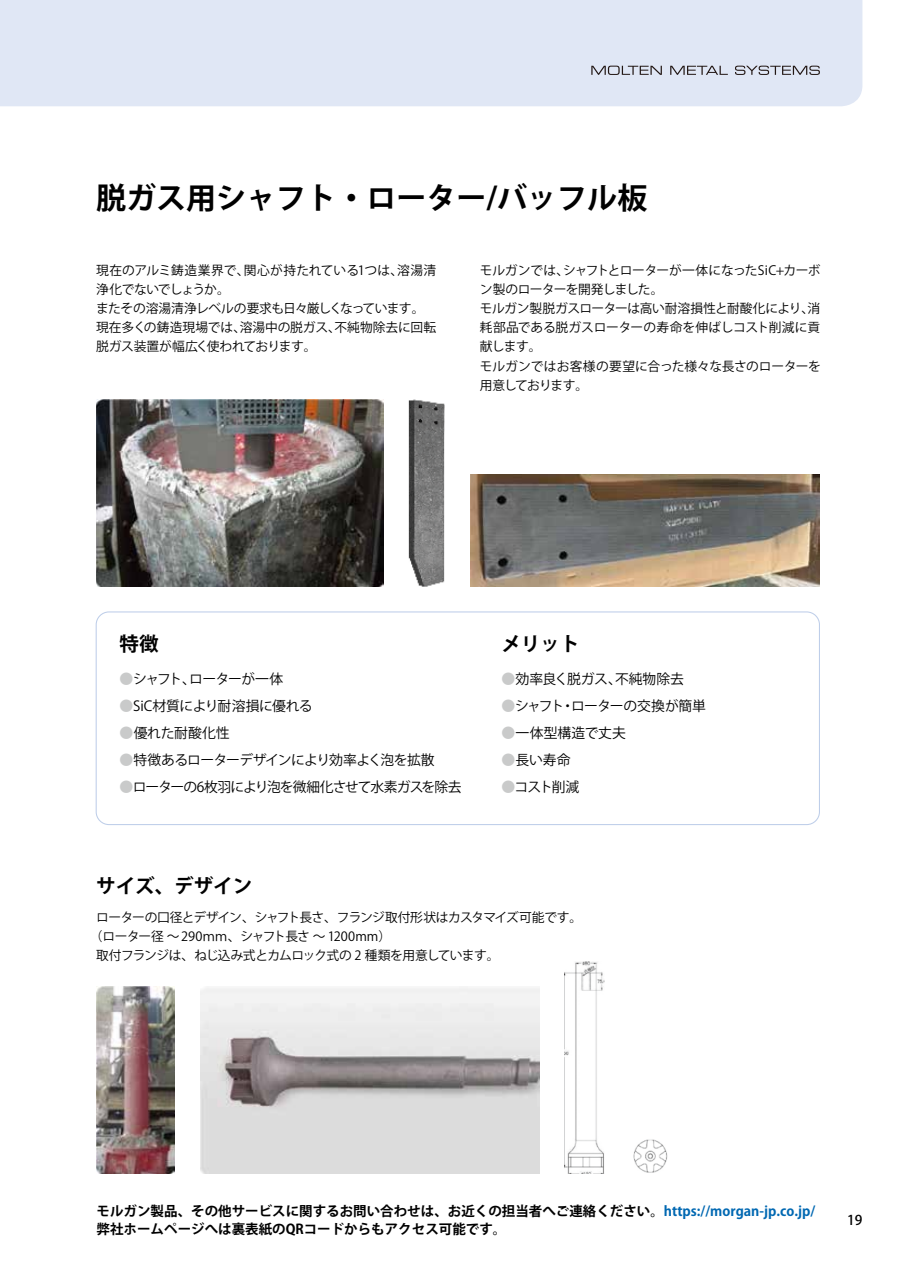
<style>
.page{position:relative;width:905px;height:1263px;background:#fff}
.page>*{position:absolute;margin:0;border:0;box-sizing:border-box;transform-origin:0 0}
.t1{font:700 30px "Koz Go Pro";color:#000}
.t2{font:700 19.5px "Koz Go Pro";color:#000}
.t3{font:13.8px/27px "Koz Go Pro";letter-spacing:-.04em;color:#000}
.t4{font:13.8px "Koz Go Pro";letter-spacing:-.065em;color:#000}
.t5{font:13.8px "Koz Go Pro";letter-spacing:-.02em;color:#000}
.t6{font:13.8px "Koz Go Pro";letter-spacing:.01em;color:#000}
.t7{font:700 13.5px "Koz Go Pro";color:#000}
.t8{font:500 13.5px "Koz Go Pro";color:#000}
.t9{font:12.75px/19.2px "Koz Go Pro";letter-spacing:-.025em;color:#000}
.t10{font:12.75px "Koz Go Pro";letter-spacing:-.05em;color:#000}
.t11{font:12.75px "Koz Go Pro";letter-spacing:-.045em;color:#000}
.t12{font:12.75px "Koz Go Pro";letter-spacing:.005em;color:#000}
.t13{font:12.75px "Koz Go Pro";letter-spacing:-.005em;color:#000}
.t14{font:12.75px "Koz Go Pro";letter-spacing:-.07em;color:#000}
.t15{font:12.75px "Koz Go Pro";color:#000}
.s1{color:#c9caca}
.s2{color:#0068b2}
</style>
<div class="page">
<img style="left:564px;top:962px;width:103px;height:212px">
<div style="left:0;top:0;width:862px;height:106px;background:#e0e7f5"></div>
<svg style="left:591px;top:66px;width:70px;height:9px"></svg>
<svg style="left:670px;top:66px;width:57px;height:9px"></svg>
<svg style="left:735px;top:66px;width:84px;height:9px"></svg>
<div style="left:96px;top:611px;width:723px;height:214px;border:1px solid #becee9;border-radius:13px"></div>
<img style="left:96px;top:399px;width:287px;height:187px">
<img style="left:96px;top:986px;width:78px;height:187px">
<img style="left:200px;top:987px;width:339px;height:186px">
<img style="left:470px;top:475px;width:349px;height:111px">
<img style="left:409px;top:399px;width:35px;height:187px">
<h1 class="t1" style="left:96px;top:179px;width:552px">脱ガス用シャフト・ローター/バッフル板</h1>
<p class="t12" style="left:244px;top:262px;width:161px">関心が持たれている1つは、</p>
<p class="t13" style="left:96px;top:262px;width:155px">現在のアルミ鋳造業界で、</p>
<p class="t14" style="left:96px;top:281px;width:135px">浄化でないでしょうか。</p>
<p class="t9" style="left:96px;top:299px;width:330px">またその溶湯清浄レベルの要求も日々厳しくなっています。</p>
<p class="t15" style="left:334px;top:319px;width:103px">不純物除去に回転</p>
<p class="t9" style="left:397px;top:261px;width:40px">溶湯清</p>
<p class="t9" style="left:240px;top:318px;width:103px">溶湯中の脱ガス、</p>
<p class="t9" style="left:96px;top:318px;width:222px">現在多くの鋳造現場では、<br>脱ガス装置が幅広く使われております。</p>
<p class="t9" style="left:563px;top:261px;width:259px">シャフトとローターが一体になったSiC+カーボ</p>
<p class="t9" style="left:480px;top:261px;width:342px">モルガンでは、<br>ン製のローターを開発しました。<br>モルガン製脱ガスローターは高い耐溶損性と耐酸化により消、耗部品である脱ガスローターの寿命を伸ばしコスト削減に貢献します。<br>モルガンではお客様の要望に合った様々な長さのローターを用意しております。</p>
<h2 class="t2" style="left:120px;top:631px;width:40px">特徴</h2>
<h2 class="t2" style="left:501px;top:631px;width:79px">メリット</h2>
<p class="t3" style="left:189px;top:665px;width:95px">ローターが一体</p>
<p class="t3" style="left:120px;top:665px;width:78px"><span class="s1">●</span>シャフト、</p>
<p class="t5" style="left:120px;top:696px;width:194px"><span class="s1">●</span>SiC材質により耐溶損に優れる</p>
<p class="t5" style="left:120px;top:723px;width:111px"><span class="s1">●</span>優れた耐酸化性</p>
<p class="t3" style="left:120px;top:746px;width:316px"><span class="s1">●</span>特徴あるローターデザインにより効率よく泡を拡散</p>
<p class="t4" style="left:120px;top:777px;width:343px"><span class="s1">●</span>ローターの6枚羽により泡を微細化させて水素ガスを除去</p>
<p class="t3" style="left:571px;top:665px;width:136px;text-indent:-70px"><span class="s1">●</span>効率良く脱ガス、<br>ローターの交換が簡単</p>
<p class="t3" style="left:615px;top:665px;width:70px">不純物除去</p>
<p class="t3" style="left:501px;top:692px;width:64px"><span class="s1">●</span>シャフト</p>
<p class="t6" style="left:501px;top:723px;width:126px"><span class="s1">●</span>一体型構造で丈夫</p>
<p class="t3" style="left:501px;top:746px;width:71px"><span class="s1">●</span>長い寿命</p>
<p class="t3" style="left:501px;top:773px;width:79px"><span class="s1">●</span>コスト削減</p>
<p class="t3" style="left:560px;top:692px;width:15px">・</p>
<h2 class="t2" style="left:96px;top:873px;width:157px">サイズ、デザイン</h2>
<p class="t10" style="left:96px;top:909px;width:487px">ローターの口径とデザイン、シャフト長さ、フランジ取付形状はカスタマイズ可能です。</p>
<p class="t9" style="left:90px;top:927px;width:303px">（ローター径～ 290ｍｍ、シャフト長さ～ 1200mm(</p>
<p class="t11" style="left:96px;top:947px;width:405px">取付フランジは、ねじ込み式とカムロック式の 2 種類を用意しています。</p>
<p class="t7" style="left:97px;top:1203px;width:720px">モルガン製品、その他サービスに関するお問い合わせは、お近くの担当者へご連絡ください。<span class="s2">https://morgan-jp.co j p. /</span></p>
<p class="t7" style="left:97px;top:1220px;width:411px">弊社ホームページへは裏表紙のQRコードからもアクセス可能です。</p>
<p class="t8" style="left:847px;top:1211px;width:17px">19</p>
</div>
